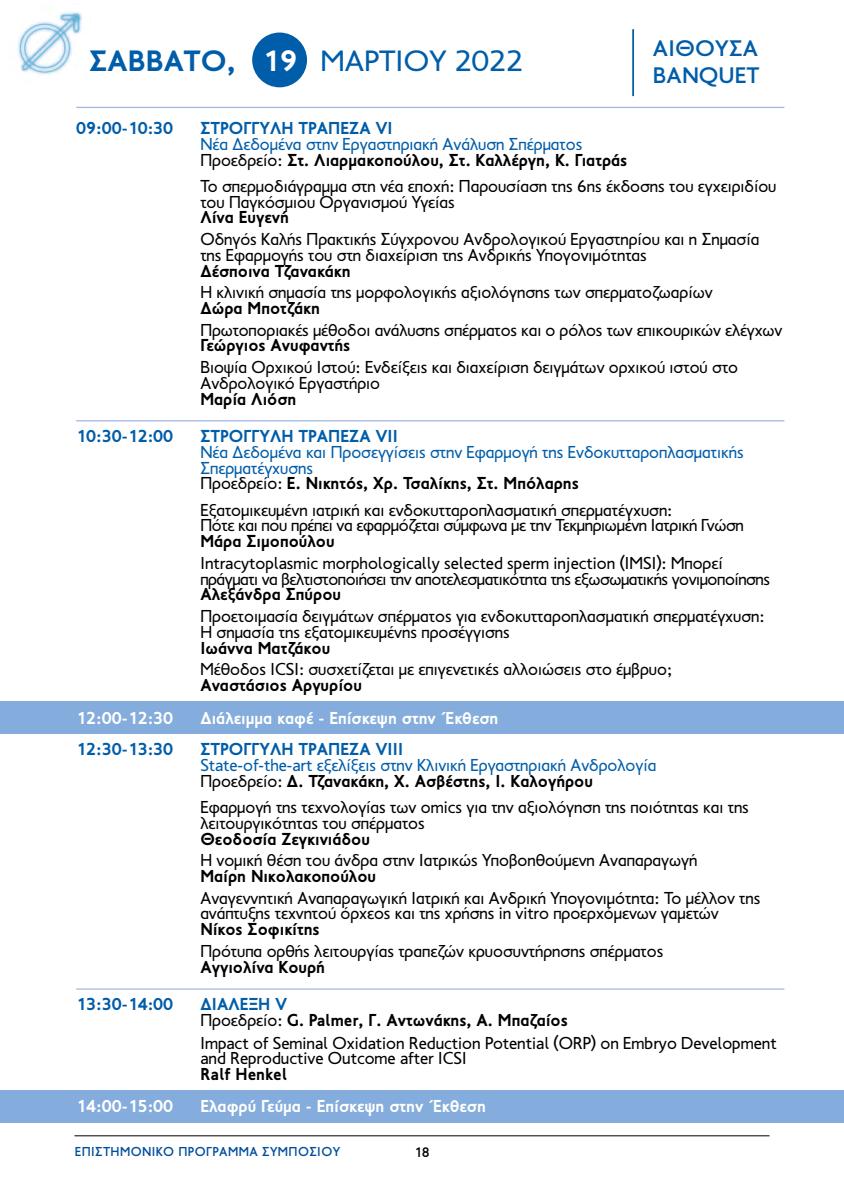
<style>
.page{position:relative;width:844px;height:1191px;background:#fff}
.page>*{position:absolute;margin:0;border:0;box-sizing:border-box;transform-origin:0 0}
.t1{font:29.75px "PF Transport";color:#005da9;scale:1.05 1}
.t2{font:500 22.75px/27.3px "PF Transport";color:#005da9;scale:1.05 1}
.t3{font:17.5px/15.8px "PF Transport";color:#000}
.t4{font:17.5px/15.8px "PF Transport";color:#005da9}
.t5{font:700 17.5px/15.8px "PF Transport";color:#000}
.t6{font:17.5px/15.8px "PF Transport";letter-spacing:-.025em;color:#000}
.t7{font:700 17.5px "PF Transport";color:#005da9}
.t8{font:700 17.5px "PF Transport";color:#fff}
.t9{font:500 14px "PF Transport";color:#000}
.t10{font:500 13.12px "PF Transport";letter-spacing:.025em;color:#004e9e}
.s1{font-weight:700}
.s2{font-weight:700;color:#fff}
.s3{color:#000}
.s4{font-weight:700;color:#000}
.s5{color:#005da9}
.s6{font-weight:400}
</style>
<div class="page">
<hr style="left:74px;top:1135px;width:695px;height:1px;background:#000">
<img style="left:18px;top:11px;width:64px;height:64px">
<div style="left:252px;top:33px;width:55px;height:54px;background:#005da9;border-radius:50%"></div>
<hr style="left:632px;top:29px;width:2px;height:67px;background:#005da9">
<div style="left:0;top:701px;width:843px;height:33px;background:#84acdc"></div>
<div style="left:0;top:1090px;width:843px;height:32px;background:#84acdc"></div>
<hr style="left:76px;top:107px;width:708px;height:1px;background:#a5b7df">
<hr style="left:76px;top:420px;width:708px;height:1px;background:#a5b7df">
<hr style="left:76px;top:988px;width:708px;height:1px;background:#8da6d6">
<h1 class="t1" style="left:89px;top:45px;width:414px"><span class="s1">ΣΑΒΒΑΤΟ,</span> <span class="s2">19</span> Μαρτίου 2022</h1>
<h2 class="t2" style="left:652px;top:34px;width:103px">ΑΙΘΟΥΣΑ<br>BANQUET</h2>
<p class="t7" style="left:76px;top:118px;width:98px">09:00-10:30</p>
<p class="t7" style="left:200px;top:118px;width:21px">Στρογγυ</p>
<p class="t7" style="left:270px;top:118px;width:50px">λή Τράπε</p>
<p class="t7" style="left:349px;top:118px;width:45px">ζα VI</p>
<p class="t4" style="left:200px;top:136px;width:428px">Νέα Δεδομένα στην Εργαστηριακή Ανάλυση Σπέρματος<br><span class="s3">Προεδρείο:</span> <span class="s4">Στ. Λιαρμακοπούλου, Στ. Καλλέργη, Κ. Γιατράς</span></p>
<p class="t3" style="left:200px;top:178px;width:577px">Το σπερμοδιάγραμμα στη νέα εποχή: Παρουσίαση της 6ης έκδοσης του εγχειριδίου του Παγκόσμιου Οργανισμού Υγείας</p>
<p class="t5" style="left:200px;top:209px;width:90px">Λίνα Ευγενή</p>
<p class="t3" style="left:200px;top:231px;width:560px">Οδηγός Καλής Πρακτικής Σύγχρονου Ανδρολογικού Εργαστηρίου και η Σημασία της Εφαρμογής του στη διαχείριση της Ανδρικής Υπογονιμότητας</p>
<p class="t5" style="left:200px;top:263px;width:152px">Δέσποινα Τζανακάκη</p>
<p class="t3" style="left:200px;top:284px;width:513px">Η κλινική σημασία της μορφολογικής αξιολόγησης των σπερματοζωαρίων</p>
<p class="t5" style="left:200px;top:300px;width:121px">Δώρα Μποτζάκη</p>
<p class="t3" style="left:200px;top:322px;width:583px">Πρωτοποριακές μέθοδοι ανάλυσης σπέρματος και ο ρόλος των επικουρικών ελέγχων</p>
<p class="t5" style="left:200px;top:338px;width:151px">Γεώργιος Ανυφαντής</p>
<p class="t3" style="left:200px;top:359px;width:539px">Βιοψία Ορχικού Ιστού: Ενδείξεις και διαχείριση δειγμάτων ορχικού ιστού στο<br>Ανδρολογικό Εργαστήριο</p>
<p class="t5" style="left:200px;top:391px;width:97px">Μαρία Λιόση</p>
<p class="t7" style="left:76px;top:426px;width:98px">10:30-12:00</p>
<p class="t7" style="left:200px;top:426px;width:21px">Στρογγυ</p>
<p class="t7" style="left:270px;top:426px;width:50px">λή Τράπε</p>
<p class="t7" style="left:349px;top:426px;width:50px">ζα VII</p>
<p class="t4" style="left:200px;top:444px;width:544px">Νέα Δεδομένα και Προσεγγίσεις στην Εφαρμογή της Ενδοκυτταροπλασματικής<br>Σπερματέγχυσης<br><span class="s3">Προεδρείο:</span> <span class="s4">Ε. Νικητός, Χρ. Τσαλίκης, Στ. Μπόλαρης</span></p>
<p class="t3" style="left:200px;top:502px;width:545px">Εξατομικευμένη ιατρική και ενδοκυτταροπλασματική σπερματέγχυση:<br>Πότε και που πρέπει να εφαρμόζεται σύμφωνα με την Τεκμηριωμένη Ιατρική Γνώση</p>
<p class="t5" style="left:200px;top:533px;width:136px">Μάρα Σιμοπούλου</p>
<p class="t6" style="left:200px;top:555px;width:571px">Intracytoplasmic morphologically selected sperm injection (IMSI): Μπορεί πράγματι να βελτιστοποιήσει την αποτελεσματικότητα της εξωσωματικής γονιμοποίησης</p>
<p class="t5" style="left:200px;top:586px;width:142px">Αλεξάνδρα Σπύρου</p>
<p class="t3" style="left:200px;top:608px;width:565px">Προετοιμασία δειγμάτων σπέρματος για ενδοκυτταροπλασματική σπερματέγχυση:<br>Η σημασία της εξατομικευμένης προσέγγισης</p>
<p class="t5" style="left:200px;top:640px;width:131px">Ιωάννα Ματζάκου</p>
<p class="t3" style="left:200px;top:661px;width:473px">Μέθοδος ICSI: συσχετίζεται με επιγενετικές αλλοιώσεις στο έμβρυο;</p>
<p class="t5" style="left:200px;top:677px;width:163px">Αναστάσιος Αργυρίου</p>
<p class="t8" style="left:76px;top:707px;width:98px">12:00-12:30</p>
<p class="t8" style="left:200px;top:707px;width:299px">Διάλειμμα καφέ - Επίσκεψη στην Έκθεση</p>
<p class="t7" style="left:76px;top:739px;width:98px">12:30-13:30</p>
<p class="t7" style="left:200px;top:739px;width:21px">Στρογγυ</p>
<p class="t7" style="left:270px;top:739px;width:50px">λή Τράπε</p>
<p class="t7" style="left:349px;top:739px;width:55px">ζα VIII</p>
<p class="t4" style="left:200px;top:757px;width:457px">State-of-the-art εξελίξεις στην Κλινική Εργαστηριακή Ανδρολογία<br><span class="s3">Προεδρείο:</span> <span class="s4">Δ. Τζανακάκη, Χ. Ασβέστης, Ι. Καλογήρου</span></p>
<p class="t3" style="left:200px;top:799px;width:550px">Εφαρμογή της τεχνολογίας των omics για την αξιολόγηση της ποιότητας και της λειτουργικότητας του σπέρματος</p>
<p class="t5" style="left:200px;top:830px;width:171px">Θεοδοσία Ζεγκινιάδου</p>
<p class="t3" style="left:200px;top:852px;width:498px">Η νομική θέση του άνδρα στην Ιατρικώς Υποβοηθούμενη Αναπαραγωγή</p>
<p class="t5" style="left:200px;top:868px;width:177px">Μαίρη Νικολακοπούλου</p>
<p class="t3" style="left:200px;top:890px;width:561px">Αναγεννητική Αναπαραγωγική Ιατρική και Ανδρική Υπογονιμότητα: Το μέλλον της ανάπτυξης τεχνητού όρχεος και της χρήσης in vitro προερχόμενων γαμετών</p>
<p class="t5" style="left:200px;top:921px;width:121px">Νίκος Σοφικίτης</p>
<p class="t3" style="left:200px;top:943px;width:464px">Πρότυπα ορθής λειτουργίας τραπεζών κρυοσυντήρησης σπέρματος</p>
<p class="t5" style="left:200px;top:959px;width:126px">Αγγιολίνα Κουρή</p>
<p class="t7" style="left:76px;top:994px;width:98px">13:30-14:00</p>
<p class="t5" style="left:200px;top:996px;width:369px"><span class="s5">Διάλεξη V<br></span><span class="s6">Προεδρείο:</span> G. Palmer, Γ. Αντωνάκης, Α. Μπαζαίος</p>
<p class="t3" style="left:200px;top:1035px;width:577px">Impact of Seminal Oxidation Reduction Potential (ORP) on Embryo Development and Reproductive Outcome after ICSI</p>
<p class="t5" style="left:200px;top:1066px;width:88px">Ralf Henkel</p>
<p class="t8" style="left:76px;top:1095px;width:98px">14:00-15:00</p>
<p class="t8" style="left:200px;top:1095px;width:287px">Ελαφρύ Γεύμα - Επίσκεψη στην Έκθεση</p>
<p class="t10" style="left:75px;top:1144px;width:267px">ΕΠΙΣΤΗΜΟΝΙΚΟ ΠΡΟΓΡΑΜΜΑ ΣΥΜΠΟΣΙΟΥ</p>
<p class="t9" style="left:414px;top:1144px;width:17px">18</p>
</div>
